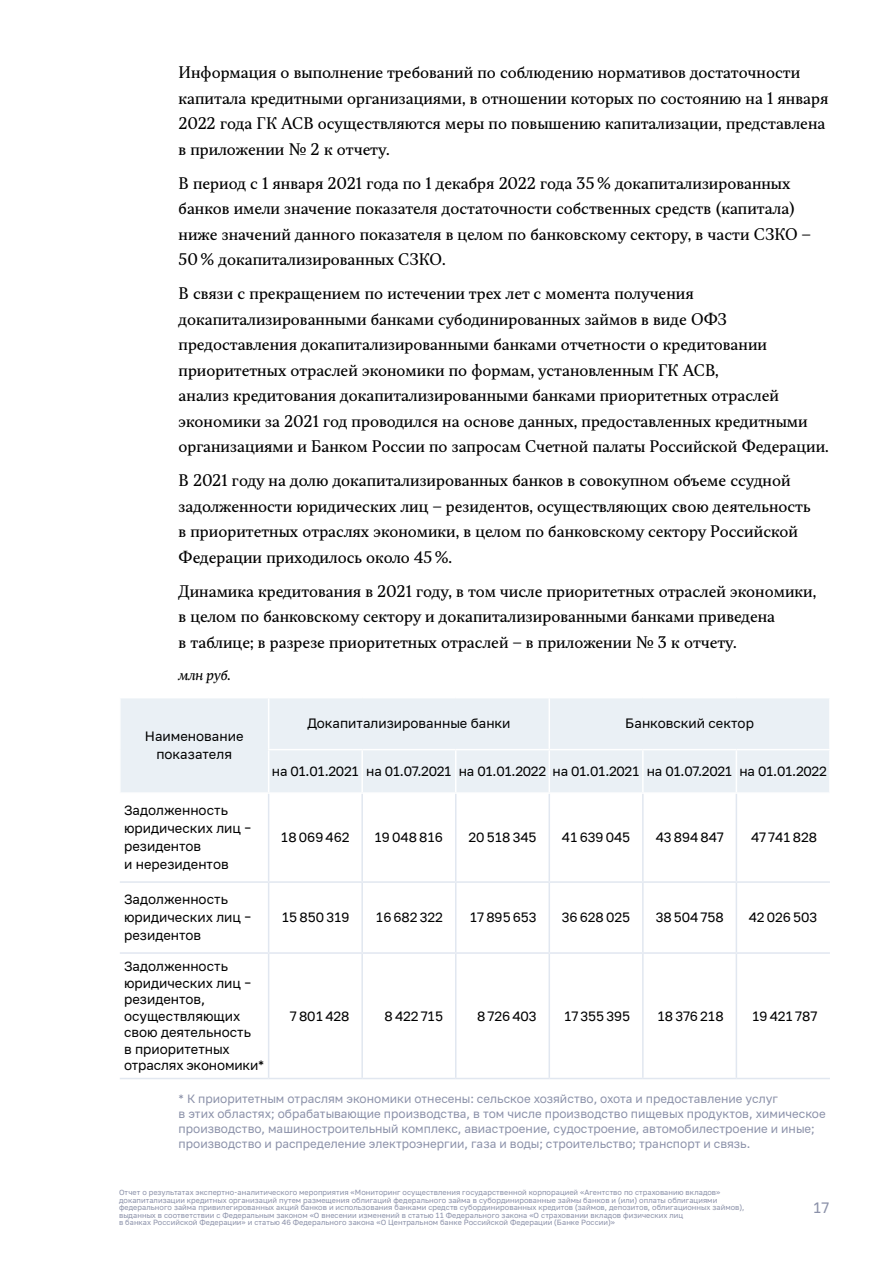
<style>
.page{position:relative;width:893px;height:1263px;background:#fff}
.page>*{position:absolute;margin:0;border:0;box-sizing:border-box;transform-origin:0 0}
.Текст___Абзац{font:15px/25.5px "TT Jenevers";color:#000}
.t1{font:15px "PT Russia Text";color:#8b91a9}
.Таблицы___Левая_коло{font:13.5px/18px "PT Russia Text";color:#000}
.Таблицы___Данные{font:13.5px "PT Russia Text";color:#000}
.Таблицы___Шапка{font:13.5px "PT Russia Text";letter-spacing:-.02em;color:#000}
.Таблицы___Шапка-2{font:13.5px/18px "PT Russia Text";color:#000;text-align:center}
.единицы_перед_табли{font:italic 13.5px "TT Jenevers";color:#000}
.сноска_под_таблицей{font:12px/15px "PT Russia Text";color:#8b91a9}
.t2{font:7.5px/7.5px "PT Russia Text";letter-spacing:.005em;color:#8b91a9}
</style>
<div class="page">
<div style="left:121px;top:698px;width:708px;height:94px;background:#eaf0f5"></div>
<hr style="left:268px;top:698px;width:1px;height:51px;background:#fff">
<hr style="left:549px;top:698px;width:1px;height:51px;background:#fff">
<hr style="left:268px;top:749px;width:94px;height:1px;background:#fff">
<hr style="left:268px;top:750px;width:1px;height:42px;background:#fff">
<hr style="left:362px;top:749px;width:94px;height:1px;background:#fff">
<hr style="left:361px;top:750px;width:2px;height:42px;background:#fff">
<hr style="left:456px;top:749px;width:93px;height:1px;background:#fff">
<hr style="left:455px;top:750px;width:1px;height:42px;background:#fff">
<hr style="left:549px;top:749px;width:94px;height:1px;background:#fff">
<hr style="left:549px;top:750px;width:1px;height:42px;background:#fff">
<hr style="left:643px;top:749px;width:93px;height:1px;background:#fff">
<hr style="left:642px;top:750px;width:2px;height:42px;background:#fff">
<hr style="left:736px;top:749px;width:95px;height:1px;background:#fff">
<hr style="left:736px;top:750px;width:1px;height:42px;background:#fff">
<hr style="left:268px;top:794px;width:1px;height:87px;background:#e1e7f0">
<hr style="left:361px;top:794px;width:2px;height:87px;background:#e1e7f0">
<hr style="left:455px;top:794px;width:1px;height:87px;background:#e1e7f0">
<hr style="left:549px;top:794px;width:1px;height:87px;background:#e1e7f0">
<hr style="left:642px;top:794px;width:2px;height:87px;background:#e1e7f0">
<hr style="left:736px;top:794px;width:1px;height:87px;background:#e1e7f0">
<hr style="left:120px;top:881px;width:149px;height:2px;background:#e1e7f0">
<hr style="left:269px;top:881px;width:93px;height:2px;background:#e1e7f0">
<hr style="left:268px;top:883px;width:1px;height:69px;background:#e1e7f0">
<hr style="left:362px;top:881px;width:94px;height:2px;background:#e1e7f0">
<hr style="left:361px;top:883px;width:2px;height:69px;background:#e1e7f0">
<hr style="left:456px;top:881px;width:93px;height:2px;background:#e1e7f0">
<hr style="left:455px;top:883px;width:1px;height:69px;background:#e1e7f0">
<hr style="left:549px;top:881px;width:94px;height:2px;background:#e1e7f0">
<hr style="left:549px;top:883px;width:1px;height:69px;background:#e1e7f0">
<hr style="left:643px;top:881px;width:93px;height:2px;background:#e1e7f0">
<hr style="left:642px;top:883px;width:2px;height:69px;background:#e1e7f0">
<hr style="left:736px;top:881px;width:94px;height:2px;background:#e1e7f0">
<hr style="left:736px;top:883px;width:1px;height:69px;background:#e1e7f0">
<hr style="left:120px;top:952px;width:149px;height:2px;background:#e1e7f0">
<hr style="left:269px;top:952px;width:93px;height:2px;background:#e1e7f0">
<hr style="left:268px;top:954px;width:1px;height:124px;background:#e1e7f0">
<hr style="left:362px;top:952px;width:94px;height:2px;background:#e1e7f0">
<hr style="left:361px;top:954px;width:2px;height:124px;background:#e1e7f0">
<hr style="left:456px;top:952px;width:93px;height:2px;background:#e1e7f0">
<hr style="left:455px;top:954px;width:1px;height:124px;background:#e1e7f0">
<hr style="left:549px;top:952px;width:94px;height:2px;background:#e1e7f0">
<hr style="left:549px;top:954px;width:1px;height:124px;background:#e1e7f0">
<hr style="left:643px;top:952px;width:93px;height:2px;background:#e1e7f0">
<hr style="left:642px;top:954px;width:2px;height:124px;background:#e1e7f0">
<hr style="left:736px;top:952px;width:94px;height:2px;background:#e1e7f0">
<hr style="left:736px;top:954px;width:1px;height:124px;background:#e1e7f0">
<hr style="left:120px;top:1078px;width:149px;height:1px;background:#e1e7f0">
<hr style="left:269px;top:1078px;width:93px;height:1px;background:#e1e7f0">
<hr style="left:362px;top:1078px;width:94px;height:1px;background:#e1e7f0">
<hr style="left:456px;top:1078px;width:93px;height:1px;background:#e1e7f0">
<hr style="left:549px;top:1078px;width:94px;height:1px;background:#e1e7f0">
<hr style="left:643px;top:1078px;width:93px;height:1px;background:#e1e7f0">
<hr style="left:736px;top:1078px;width:94px;height:1px;background:#e1e7f0">
<p class="Текст___Абзац" style="left:179px;top:60px;width:651px">Информация о выполнение требований по соблюдению нормативов достаточности капитала кредитными организациями, в отношении которых по состоянию на 1 января 2022 года ГК АСВ осуществляются меры по повышению капитализации, представлена в приложении № 2 к отчету.</p>
<p class="Текст___Абзац" style="left:179px;top:170px;width:634px">В период с 1 января 2021 года по 1 декабря 2022 года 35 % докапитализированных банков имели значение показателя достаточности собственных средств (капитала) ниже значений данного показателя в целом по банковскому сектору, в части СЗКО – 50 % докапитализированных СЗКО.</p>
<p class="Текст___Абзац" style="left:179px;top:281px;width:652px">В связи с прекращением по истечении трех лет с момента получения докапитализированными банками субодинированных займов в виде ОФЗ предоставления докапитализированными банками отчетности о кредитовании приоритетных отраслей экономики по формам, установленным ГК АСВ,<br>анализ кредитования докапитализированными банками приоритетных отраслей экономики за 2021 год проводился на основе данных, предоставленных кредитными организациями и Банком России по запросам Счетной палаты Российской Федерации.</p>
<p class="Текст___Абзац" style="left:179px;top:468px;width:634px">В 2021 году на долю докапитализированных банков в совокупном объеме ссудной задолженности юридических лиц – резидентов, осуществляющих свою деятельность в приоритетных отраслях экономики, в целом по банковскому сектору Российской Федерации приходилось около 45 %.</p>
<p class="Текст___Абзац" style="left:179px;top:578px;width:639px">Динамика кредитования в 2021 году, в том числе приоритетных отраслей экономики, в целом по банковскому сектору и докапитализированными банками приведена<br>в таблице; в разрезе приоритетных отраслей – в приложении № 3 к отчету.</p>
<p class="единицы_перед_табли" style="left:179px;top:666px;width:54px">млн руб.</p>
<p class="Таблицы___Шапка-2" style="left:145px;top:727px;width:100px">Наименование показателя</p>
<p class="Таблицы___Шапка-2" style="left:307px;top:714px;width:205px">Докапитализированные банки</p>
<p class="Таблицы___Шапка-2" style="left:625px;top:714px;width:130px">Банковский сектор</p>
<p class="Таблицы___Шапка" style="left:272px;top:764px;width:88px">на 01.01.2021</p>
<p class="Таблицы___Шапка" style="left:366px;top:764px;width:87px">на 01.07.2021</p>
<p class="Таблицы___Шапка" style="left:459px;top:764px;width:89px">на 01.01.2022</p>
<p class="Таблицы___Шапка" style="left:553px;top:764px;width:88px">на 01.01.2021</p>
<p class="Таблицы___Шапка" style="left:647px;top:764px;width:87px">на 01.07.2021</p>
<p class="Таблицы___Шапка" style="left:740px;top:764px;width:89px">на 01.01.2022</p>
<p class="Таблицы___Левая_коло" style="left:124px;top:801px;width:129px">Задолженность юридических лиц – резидентов<br>и нерезидентов</p>
<p class="Таблицы___Левая_коло" style="left:124px;top:890px;width:129px">Задолженность юридических лиц – резидентов</p>
<p class="Таблицы___Левая_коло" style="left:124px;top:958px;width:129px;line-height:16.5px">Задолженность юридических лиц – резидентов,</p>
<p class="Таблицы___Левая_коло" style="left:124px;top:1007px;width:128px;line-height:16.5px">осуществляющих свою деятельность в приоритетных</p>
<p class="Таблицы___Левая_коло" style="left:124px;top:1056px;width:142px">отраслях экономики*</p>
<p class="Таблицы___Данные" style="left:281px;top:830px;width:70px">18 069 462</p>
<p class="Таблицы___Данные" style="left:375px;top:830px;width:70px">19 048 816</p>
<p class="Таблицы___Данные" style="left:469px;top:830px;width:69px">20 518 345</p>
<p class="Таблицы___Данные" style="left:562px;top:830px;width:70px">41 639 045</p>
<p class="Таблицы___Данные" style="left:656px;top:830px;width:69px">43 894 847</p>
<p class="Таблицы___Данные" style="left:751px;top:830px;width:68px">47 741 828</p>
<p class="Таблицы___Данные" style="left:282px;top:910px;width:69px">15 850 319</p>
<p class="Таблицы___Данные" style="left:376px;top:910px;width:69px">16 682 322</p>
<p class="Таблицы___Данные" style="left:470px;top:910px;width:68px">17 895 653</p>
<p class="Таблицы___Данные" style="left:562px;top:910px;width:70px">36 628 025</p>
<p class="Таблицы___Данные" style="left:656px;top:910px;width:69px">38 504 758</p>
<p class="Таблицы___Данные" style="left:749px;top:910px;width:70px">42 026 503</p>
<p class="Таблицы___Данные" style="left:290px;top:1008px;width:61px">7 801 428</p>
<p class="Таблицы___Данные" style="left:384px;top:1008px;width:60px">8 422 715</p>
<p class="Таблицы___Данные" style="left:477px;top:1008px;width:61px">8 726 403</p>
<p class="Таблицы___Данные" style="left:564px;top:1008px;width:68px">17 355 395</p>
<p class="Таблицы___Данные" style="left:657px;top:1008px;width:68px">18 376 218</p>
<p class="Таблицы___Данные" style="left:752px;top:1008px;width:67px">19 421 787</p>
<p class="сноска_под_таблицей" style="left:179px;top:1091px;width:649px">* К приоритетным отраслям экономики отнесены: сельское хозяйство, охота и предоставление услуг<br>в этих областях; обрабатывающие производства, в том числе производство пищевых продуктов, химическое производство, машиностроительный комплекс, авиастроение, судостроение, автомобилестроение и иные; производство и распределение электроэнергии, газа и воды; строительство; транспорт и связь.</p>
<p class="t2" style="left:119px;top:1189px;width:627px">Отчет о результатах экспертно-аналитического мероприятия «Мониторинг осуществления государственной корпорацией «Агентство по страхованию вкладов» докапитализации кредитных организаций путем размещения облигаций федерального займа в субординированные займы банков и (или) оплаты облигациями федерального займа привилегированных акций банков и использования банками средств субординированных кредитов (займов, депозитов, облигационных займов), выданных в соответствии с Федеральным законом «О внесении изменений в статью 11 Федерального закона «О страховании вкладов физических лиц<br>в банках Российской Федерации» и статью 46 Федерального закона «О Центральном банке Российской Федерации (Банке России)»</p>
<p class="t1" style="left:813px;top:1199px;width:17px">17</p>
</div>
